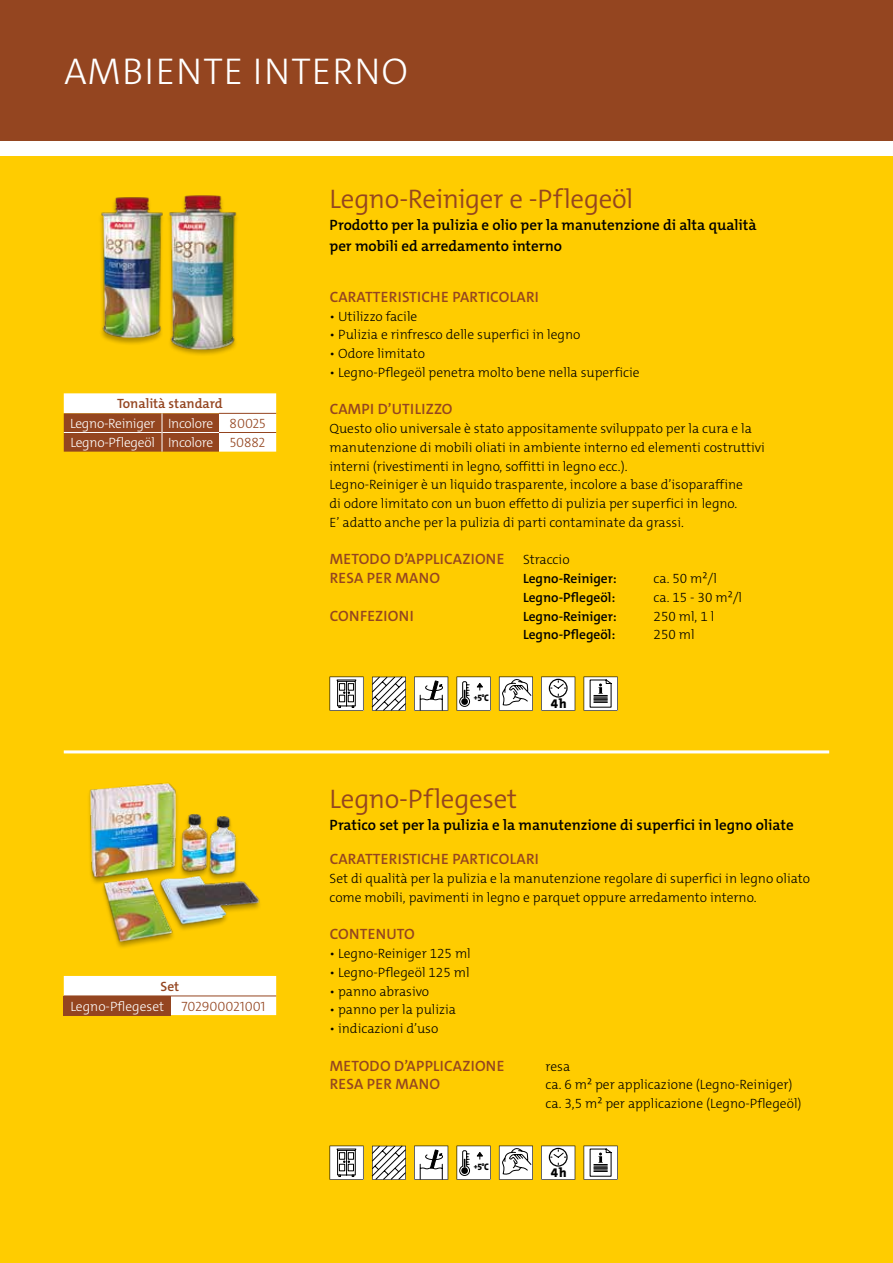
<style>
.page{position:relative;width:893px;height:1263px;background:#fff}
.page>*{position:absolute;margin:0;border:0;box-sizing:border-box;transform-origin:0 0}
.t1{font:300 37.5px "The Mix C4 s";letter-spacing:.03em;color:#fff}
.t2{font:300 27px "The Mix C4 s";letter-spacing:-.015em;color:#944520}
.t3{font:600 15px/18.8px "The Mix C4 s";letter-spacing:.02em;color:#944520}
.t4{font:600 15px/21.8px "The Mix C4 s";color:#000}
.t5{font:300 13.5px/18.8px "The Mix C4 s";color:#000}
.t6{font:300 13.5px/19.5px "The Mix C4 s";letter-spacing:-.02em;color:#fff;text-align:center}
.t7{font:600 13.5px "The Mix C4 s";color:#000}
.t8{font:300 13.5px "The Mix C4 s";color:#fff}
.t9{font:300 13.5px "The Mix C4 s";color:#944520}
.t10{font:600 13.5px "The Mix C4 s";color:#944520}
.t11{font:800 13.2px "The Mix B8";color:#000}
.t12{font:800 9.6px "The Mix B8";color:#000;scale:.9 1}
.s1{font-weight:600;color:#944520}
.s2{color:#944520}
.s3{font-weight:300;font-size:13.5px;color:#000}
.s4{font-size:7.35px}
.s5{font-size:9.15px}
</style>
<div class="page">
<div style="left:0;top:157px;width:893px;height:1106px;background:#fc0"></div>
<div style="left:0;top:0;width:893px;height:141px;background:#944520"></div>
<hr style="left:892px;top:0;width:1px;height:141px;background:#9f2623">
<svg style="left:64px;top:393px;width:212px;height:59px;background:#cca792"></svg>
<div style="left:64px;top:976px;width:212px;height:39px;background:#fff"></div>
<div style="left:64px;top:996px;width:107px;height:19px;background:#944520"></div>
<hr style="left:64px;top:995px;width:107px;height:1px;background:#944520">
<hr style="left:171px;top:995px;width:105px;height:1px;background:#944520">
<div style="left:97px;top:197px;width:69px;height:149px;background:#000;opacity:.3"></div>
<img style="left:97px;top:197px;width:40px;height:141px">
<div style="left:166px;top:195px;width:74px;height:162px;background:#000;opacity:.3"></div>
<img style="left:137px;top:195px;width:103px;height:155px">
<hr style="left:64px;top:750px;width:765px;height:3px;background:#fff">
<img style="left:89px;top:782px;width:171px;height:166px">
<svg style="left:330px;top:676px;width:34px;height:35px"></svg>
<svg style="left:414px;top:676px;width:34px;height:35px"></svg>
<svg style="left:457px;top:676px;width:34px;height:35px"></svg>
<svg style="left:499px;top:676px;width:34px;height:35px"></svg>
<svg style="left:541px;top:676px;width:34px;height:35px"></svg>
<div style="left:549px;top:679px;width:19px;height:19px;border:1px solid #000;border-radius:50%"></div>
<svg style="left:584px;top:676px;width:34px;height:35px"></svg>
<svg style="left:372px;top:676px;width:34px;height:35px"></svg>
<svg style="left:330px;top:1145px;width:34px;height:34px"></svg>
<svg style="left:414px;top:1145px;width:34px;height:34px"></svg>
<svg style="left:457px;top:1145px;width:34px;height:34px"></svg>
<svg style="left:499px;top:1145px;width:34px;height:34px"></svg>
<svg style="left:541px;top:1145px;width:34px;height:34px"></svg>
<div style="left:549px;top:1148px;width:19px;height:18px;border:1px solid #000;border-radius:50%"></div>
<svg style="left:584px;top:1145px;width:34px;height:34px"></svg>
<svg style="left:372px;top:1145px;width:34px;height:34px"></svg>
<h1 class="t1" style="left:64px;top:47px;width:345px">AMBIENTE INTERNO</h1>
<p class="t6" style="left:70px;top:394px;width:197px"><span class="s1">Tonalità standard<br></span>Legno-Reiniger Incolore <span class="s2">80025<br></span>Legno-Pflegeöl Incolore <span class="s2">50882</span></p>
<p class="t10" style="left:161px;top:978px;width:20px">Set</p>
<p class="t8" style="left:70px;top:997px;width:95px">Legno-Pflegeset</p>
<p class="t9" style="left:182px;top:997px;width:85px">702900021001</p>
<h2 class="t2" style="left:330px;top:182px;width:305px">Legno-Reiniger e -Pflegeöl</h2>
<p class="t4" style="left:330px;top:214px;width:429px">Prodotto per la pulizia e olio per la manutenzione di alta qualità per mobili ed arredamento interno</p>
<p class="t3" style="left:330px;top:287px;width:211px">CARATTERISTICHE PARTICOLARI</p>
<p class="t5" style="left:330px;top:307px;width:89px">• Utilizzo facile</p>
<p class="t5" style="left:330px;top:325px;width:252px">• Pulizia e rinfresco delle superfici in legno</p>
<p class="t5" style="left:330px;top:344px;width:97px">• Odore limitato</p>
<p class="t5" style="left:330px;top:363px;width:312px">• Legno-Pflegeöl penetra molto bene nella superficie</p>
<p class="t3" style="left:330px;top:400px;width:124px">CAMPI D’UTILIZZO</p>
<p class="t5" style="left:330px;top:419px;width:437px">Questo olio universale è stato appositamente sviluppato per la cura e la manutenzione di mobili oliati in ambiente interno ed elementi costruttivi interni (rivestimenti in legno, soffitti in legno ecc.).<br>Legno-Reiniger è un liquido trasparente, incolore a base d’isoparaffine<br>di odore limitato con un buon effetto di pulizia per superfici in legno.<br>E’ adatto anche per la pulizia di parti contaminate da grassi.</p>
<p class="t3" style="left:330px;top:550px;width:241px">METODO D’APPLICAZIONE <span class="s3">Straccio<br></span>RESA PER MANO</p>
<p class="t7" style="left:523px;top:570px;width:95px">Legno-Reiniger:</p>
<p class="t5" style="left:654px;top:569px;width:65px">ca. 50 m²/l</p>
<p class="t7" style="left:523px;top:588px;width:94px">Legno-Pflegeöl:</p>
<p class="t5" style="left:654px;top:588px;width:90px">ca. 15 - 30 m²/l</p>
<p class="t3" style="left:330px;top:606px;width:86px">CONFEZIONI</p>
<p class="t7" style="left:523px;top:607px;width:95px">Legno-Reiniger:</p>
<p class="t5" style="left:654px;top:607px;width:62px">250 ml, 1 l</p>
<p class="t7" style="left:523px;top:626px;width:94px">Legno-Pflegeöl:</p>
<p class="t5" style="left:654px;top:625px;width:43px">250 ml</p>
<p class="t12" style="left:474px;top:692px;width:18px"><span class="s4">+</span>5 <span class="s5">°</span>C</p>
<p class="t11" style="left:551px;top:697px;width:17px">4 h</p>
<h2 class="t2" style="left:330px;top:782px;width:189px">Legno-Pflegeset</h2>
<p class="t4" style="left:330px;top:814px;width:466px">Pratico set per la pulizia e la manutenzione di superfici in legno oliate</p>
<p class="t3" style="left:330px;top:850px;width:211px">CARATTERISTICHE PARTICOLARI</p>
<p class="t5" style="left:330px;top:869px;width:482px">Set di qualità per la pulizia e la manutenzione regolare di superfici in legno oliato come mobili, pavimenti in legno e parquet oppure arredamento interno.</p>
<p class="t3" style="left:330px;top:925px;width:87px">CONTENUTO</p>
<p class="t5" style="left:330px;top:944px;width:143px">• Legno-Reiniger 125 ml</p>
<p class="t5" style="left:330px;top:963px;width:142px">• Legno-Pflegeöl 125 ml</p>
<p class="t5" style="left:330px;top:982px;width:101px">• panno abrasivo</p>
<p class="t5" style="left:330px;top:1000px;width:128px">• panno per la pulizia</p>
<p class="t5" style="left:330px;top:1019px;width:110px">• indicazioni d’uso</p>
<p class="t3" style="left:330px;top:1056px;width:176px">METODO D’APPLICAZIONE</p>
<p class="t5" style="left:546px;top:1057px;width:26px">resa</p>
<p class="t3" style="left:330px;top:1075px;width:112px">RESA PER MANO</p>
<p class="t5" style="left:546px;top:1075px;width:258px">ca. 6 m² per applicazione (Legno-Reiniger) ca. 3,5 m² per applicazione (Legno-Pflegeöl)</p>
<p class="t12" style="left:474px;top:1161px;width:18px"><span class="s4">+</span>5 <span class="s5">°</span>C</p>
<p class="t11" style="left:551px;top:1166px;width:17px">4 h</p>
</div>
